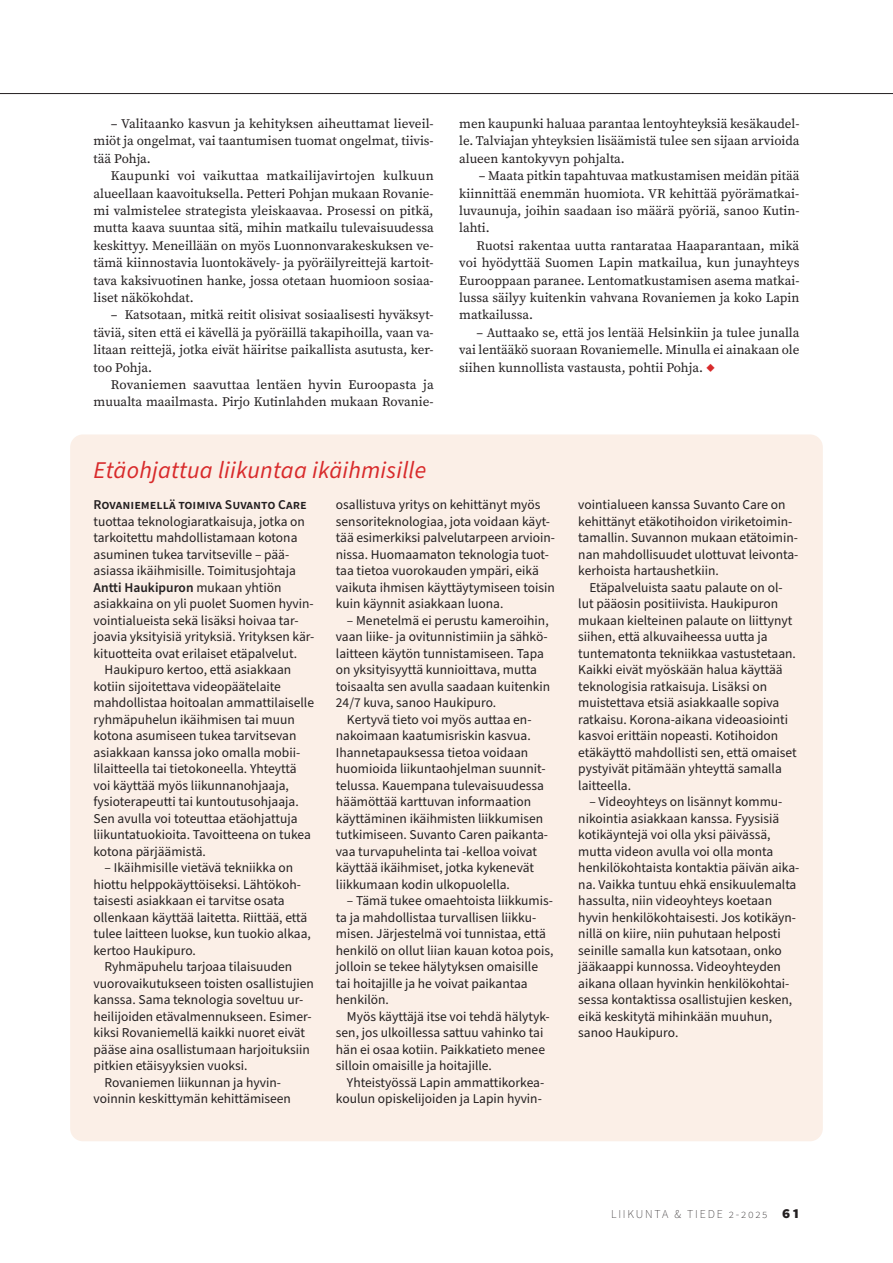
<style>
.page{position:relative;width:893px;height:1263px;background:#fff}
.page>*{position:absolute;margin:0;border:0;box-sizing:border-box;transform-origin:0 0}
.box_ots{font:italic 24px "Source Sans Pro";letter-spacing:.01em;color:#d82a2b}
.box{font:13.5px/16.5px "Source Sans Pro";color:#231f20}
.box_1{font:13.5px/16.5px "Source Sans Pro";color:#231f20}
.P_leipis{font:13.2px/17.4px "Source Serif Pro";color:#231f20;text-align:justify}
.t1{font:200 12px "Source Sans Pro";letter-spacing:.15em;color:#231f20}
.s1{font-family:"Source Sans Pro";font-size:15px;color:#d82a2b}
.s2{font-weight:600}
.s3{font-weight:700;font-size:16.5px}
</style>
<div class="page">
<hr style="left:0;top:93px;width:893px;height:1px;background:#231f20">
<div style="left:70px;top:434px;width:753px;height:707px;background:#fbefe7;border-radius:13px"></div>
<p class="P_leipis" style="left:94px;top:115px;width:342px;text-indent:17px">– Valitaanko kasvun ja kehityksen aiheuttamat lieveil&shy;miöt ja ongelmat, vai taantumisen tuomat ongelmat, tiivis&shy;tää Pohja.</p>
<p class="P_leipis" style="left:94px;top:167px;width:342px;text-indent:17px">Kaupunki voi vaikuttaa matkailijavirtojen kulkuun alueellaan kaavoituksella. Petteri Pohjan mukaan Rovanie&shy;mi valmistelee strategista yleiskaavaa. Prosessi on pitkä, mutta kaava suuntaa sitä, mihin matkailu tulevaisuudessa keskittyy. Meneillään on myös Luonnonvarakeskuksen ve&shy;tämä kiinnostavia luontokävely- ja pyöräilyreittejä kartoit&shy;tava kaksivuotinen hanke, jossa otetaan huomioon sosiaa&shy;liset näkökohdat.</p>
<p class="P_leipis" style="left:94px;top:306px;width:342px;text-indent:17px">– Katsotaan, mitkä reitit olisivat sosiaalisesti hyväksyt&shy;täviä, siten että ei kävellä ja pyöräillä takapihoilla, vaan va&shy;litaan reittejä, jotka eivät häiritse paikallista asutusta, ker&shy;too Pohja.</p>
<p class="P_leipis" style="left:94px;top:376px;width:342px;text-align:right">Rovaniemen saavuttaa lentäen hyvin Euroopasta ja muualta maailmasta. Pirjo Kutinlahden mukaan Rovanie-</p>
<p class="P_leipis" style="left:459px;top:115px;width:342px">men kaupunki haluaa parantaa lentoyhteyksiä kesäkaudel&shy;le. Talviajan yhteyksien lisäämistä tulee sen sijaan arvioida alueen kantokyvyn pohjalta.</p>
<p class="P_leipis" style="left:459px;top:167px;width:342px;text-indent:20px">– Maata pitkin tapahtuvaa matkustamisen meidän pitää kiinnittää enemmän huomiota. VR kehittää pyörämatkai&shy;luvaunuja, joihin saadaan iso määrä pyöriä, sanoo Kutin&shy;lahti.</p>
<p class="P_leipis" style="left:459px;top:237px;width:342px;text-indent:17px">Ruotsi rakentaa uutta rantarataa Haaparantaan, mikä voi hyödyttää Suomen Lapin matkailua, kun junayhteys Eurooppaan paranee. Lentomatkustamisen asema matkai&shy;lussa säilyy kuitenkin vahvana Rovaniemen ja koko Lapin matkailussa.</p>
<p class="P_leipis" style="left:459px;top:324px;width:342px;text-indent:17px">– Auttaako se, että jos lentää Helsinkiin ja tulee junalla vai lentääkö suoraan Rovaniemelle. Minulla ei ainakaan ole siihen kunnollista vastausta, pohtii Pohja. <span class="s1">◆</span></p>
<h1 class="box_ots" style="left:94px;top:454px;width:334px">Etäohjattua liikuntaa ikäihmisille</h1>
<p class="box_1" style="left:94px;top:497px;width:222px"><span class="s2">Rovaniemellä toimiva Suvanto Care </span>tuottaa teknologiaratkaisuja, jotka on tarkoitettu mahdollistamaan kotona asuminen tukea tarvitseville – pää&shy;asiassa ikäihmisille. Toimitusjohtaja <span class="s2">Antti Haukipuron</span> mukaan yhtiön asiakkaina on yli puolet Suomen hyvin&shy;vointialueista sekä lisäksi hoivaa tar&shy;joavia yksityisiä yrityksiä. Yrityksen kär&shy;kituotteita ovat erilaiset etäpalvelut.</p>
<p class="box" style="left:94px;top:662px;width:222px;text-indent:11px">Haukipuro kertoo, että asiakkaan kotiin sijoitettava videopäätelaite mahdollistaa hoitoalan ammattilaiselle ryhmäpuhelun ikäihmisen tai muun kotona asumiseen tukea tarvitsevan asiakkaan kanssa joko omalla mobii&shy;lilaitteella tai tietokoneella. Yhteyttä voi käyttää myös liikunnanohjaaja, fysioterapeutti tai kuntoutusohjaaja.<br>Sen avulla voi toteuttaa etäohjattuja liikuntatuokioita. Tavoitteena on tukea kotona pärjäämistä.</p>
<p class="box" style="left:94px;top:860px;width:219px;text-indent:11px">– Ikäihmisille vietävä tekniikka on hiottu helppokäyttöiseksi. Lähtökoh&shy;taisesti asiakkaan ei tarvitse osata ollenkaan käyttää laitetta. Riittää, että tulee laitteen luokse, kun tuokio alkaa, kertoo Haukipuro.</p>
<p class="box" style="left:94px;top:959px;width:222px;text-indent:11px">Ryhmäpuhelu tarjoaa tilaisuuden vuorovaikutukseen toisten osallistujien kanssa. Sama teknologia soveltuu ur&shy;heilijoiden etävalmennukseen. Esimer&shy;kiksi Rovaniemellä kaikki nuoret eivät pääse aina osallistumaan harjoituksiin pitkien etäisyyksien vuoksi.</p>
<p class="box" style="left:94px;top:1074px;width:199px;text-align:center">Rovaniemen liikunnan ja hyvin&shy;voinnin keskittymän kehittämiseen</p>
<p class="box" style="left:336px;top:497px;width:221px">osallistuva yritys on kehittänyt myös sensoriteknologiaa, jota voidaan käyt&shy;tää esimerkiksi palvelutarpeen arvioin&shy;nissa. Huomaamaton teknologia tuot&shy;taa tietoa vuorokauden ympäri, eikä vaikuta ihmisen käyttäytymiseen toisin kuin käynnit asiakkaan luona.</p>
<p class="box" style="left:336px;top:612px;width:216px;text-indent:11px">– Menetelmä ei perustu kameroihin, vaan liike- ja ovitunnistimiin ja sähkö&shy;laitteen käytön tunnistamiseen. Tapa on yksityisyyttä kunnioittava, mutta toisaalta sen avulla saadaan kuitenkin 24/7 kuva, sanoo Haukipuro.</p>
<p class="box" style="left:336px;top:711px;width:214px;text-indent:11px">Kertyvä tieto voi myös auttaa en&shy;nakoimaan kaatumisriskin kasvua.<br>Ihannetapauksessa tietoa voidaan huomioida liikuntaohjelman suunnit&shy;telussa. Kauempana tulevaisuudessa häämöttää karttuvan informaation käyttäminen ikäihmisten liikkumisen tutkimiseen. Suvanto Caren paikanta&shy;vaa turvapuhelinta tai -kelloa voivat käyttää ikäihmiset, jotka kykenevät liikkumaan kodin ulkopuolella.</p>
<p class="box" style="left:336px;top:893px;width:219px;text-indent:11px">– Tämä tukee omaehtoista liikkumis&shy;ta ja mahdollistaa turvallisen liikku&shy;misen. Järjestelmä voi tunnistaa, että henkilö on ollut liian kauan kotoa pois, jolloin se tekee hälytyksen omaisille tai hoitajille ja he voivat paikantaa henkilön.</p>
<p class="box" style="left:336px;top:1008px;width:215px;text-indent:11px">Myös käyttäjä itse voi tehdä hälytyk&shy;sen, jos ulkoillessa sattuu vahinko tai hän ei osaa kotiin. Paikkatieto menee silloin omaisille ja hoitajille.</p>
<p class="box" style="left:336px;top:1074px;width:210px;text-align:right">Yhteistyössä Lapin ammattikorkea&shy;koulun opiskelijoiden ja Lapin hyvin-</p>
<p class="box" style="left:578px;top:497px;width:222px">vointialueen kanssa Suvanto Care on kehittänyt etäkotihoidon viriketoimin&shy;tamallin. Suvannon mukaan etätoimin&shy;nan mahdollisuudet ulottuvat leivonta&shy;kerhoista hartaushetkiin.</p>
<p class="box" style="left:578px;top:579px;width:220px;text-indent:11px">Etäpalveluista saatu palaute on ol&shy;lut pääosin positiivista. Haukipuron mukaan kielteinen palaute on liittynyt siihen, että alkuvaiheessa uutta ja tuntematonta tekniikkaa vastustetaan.<br>Kaikki eivät myöskään halua käyttää teknologisia ratkaisuja. Lisäksi on muistettava etsiä asiakkaalle sopiva ratkaisu. Korona-aikana videoasiointi kasvoi erittäin nopeasti. Kotihoidon etäkäyttö mahdollisti sen, että omaiset pystyivät pitämään yhteyttä samalla laitteella.</p>
<p class="box" style="left:578px;top:794px;width:223px;text-indent:11px">– Videoyhteys on lisännyt kommu&shy;nikointia asiakkaan kanssa. Fyysisiä kotikäyntejä voi olla yksi päivässä, mutta videon avulla voi olla monta henkilökohtaista kontaktia päivän aika&shy;na. Vaikka tuntuu ehkä ensikuulemalta hassulta, niin videoyhteys koetaan hyvin henkilökohtaisesti. Jos kotikäyn&shy;nillä on kiire, niin puhutaan helposti seinille samalla kun katsotaan, onko jääkaappi kunnossa. Videoyhteyden aikana ollaan hyvinkin henkilökohtai&shy;sessa kontaktissa osallistujien kesken, eikä keskitytä mihinkään muuhun, sanoo Haukipuro.</p>
<p class="t1" style="left:611px;top:1206px;width:190px">LIIKUNTA &amp; TIEDE 2-2025 <span class="s3">61</span></p>
</div>
